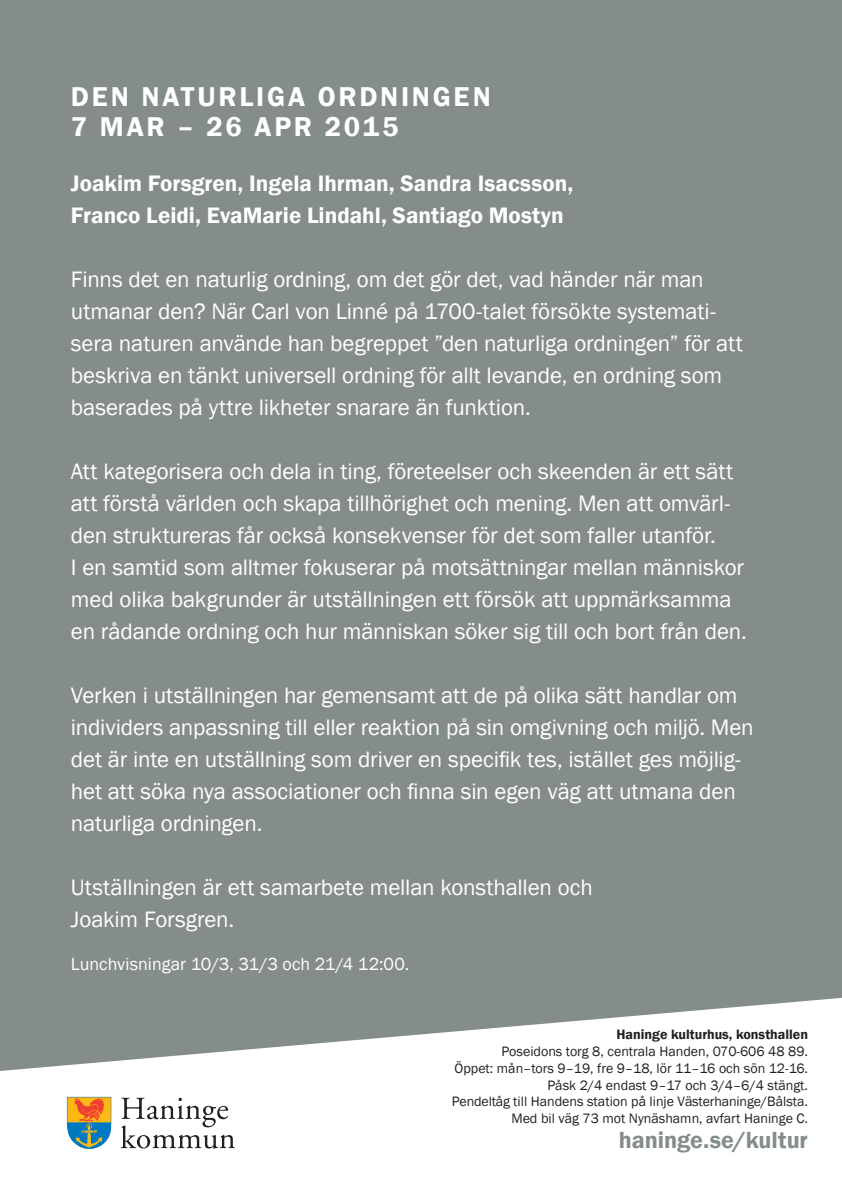
<style>
.page{position:relative;width:842px;height:1191px;background:#fff}
.page>*{position:absolute;margin:0;border:0;box-sizing:border-box;transform-origin:0 0}
.t1{font:600 28px/30px "Franklin Gothic";letter-spacing:.1em;color:#fff}
.t2{font:600 24px "Franklin Gothic";color:#848c8c}
.t3{font:23px/32px "Franklin Gothic";letter-spacing:-.005em;color:#fff}
.t4{font:600 23px "Franklin Gothic";color:#fff}
.t5{font:18px "Franklin Gothic";color:#fff}
.t6{font:14px/16.8px "Franklin Gothic";color:#231f20;text-align:right}
.s1{font-weight:600}
</style>
<div class="page">
<div style="left:0;top:0;width:842px;height:1071px;background:#848c8c"></div>
<svg style="left:121px;top:1097px;width:113px;height:51px"></svg>
<svg style="left:67px;top:1096px;width:44px;height:53px;background:#9f9570"></svg>
<p class="t1" style="left:71px;top:82px;width:421px">DEN NATURLIGA ORDNINGEN<br>7 MAR – 26 APR 2015</p>
<p class="t4" style="left:71px;top:169px;width:504px">Joakim Forsgren, Ingela Ihrman, Sandra Isacsson,</p>
<p class="t4" style="left:71px;top:201px;width:494px">Franco Leidi, EvaMarie Lindahl, Santiago Mostyn</p>
<p class="t3" style="left:71px;top:264px;width:673px">Finns det en naturlig ordning, om det gör det, vad händer när man utmanar den? När Carl von Linné på 1700-talet försökte systemati&shy;sera naturen använde han begreppet ”den naturliga ordningen” för att beskriva en tänkt universell ordning för allt levande, en ordning som baserades på yttre likheter snarare än funktion.</p>
<p class="t3" style="left:71px;top:456px;width:677px">Att kategorisera och dela in ting, företeelser och skeenden är ett sätt att förstå världen och skapa tillhörighet och mening. Men att omvärl&shy;den struktureras får också konsekvenser för det som faller utanför.<br>I en samtid som alltmer fokuserar på motsättningar mellan människor med olika bakgrunder är utställningen ett försök att uppmärksamma en rådande ordning och hur människan söker sig till och bort från den.</p>
<p class="t3" style="left:71px;top:680px;width:684px">Verken i utställningen har gemensamt att de på olika sätt handlar om individers anpassning till eller reaktion på sin omgivning och miljö. Men det är inte en utställning som driver en specifik tes, istället ges möjlig&shy;het att söka nya associationer och finna sin egen väg att utmana den naturliga ordningen.</p>
<p class="t3" style="left:71px;top:872px;width:523px">Utställningen är ett samarbete mellan konsthallen och<br>Joakim Forsgren.</p>
<p class="t5" style="left:71px;top:952px;width:340px">Lunchvisningar 10/3, 31/3 och 21/4 12:00.</p>
<p class="t6" style="left:502px;top:1026px;width:308px"><span class="s1">Haninge kulturhus, konsthallen<br></span>Poseidons torg 8, centrala Handen, 070-606 48 89.</p>
<p class="t6" style="left:452px;top:1060px;width:358px">Öppet: mån–tors 9–19, fre 9–18, lör 11–16 och sön 12-16.<br>Påsk 2/4 endast 9–17 och 3/4–6/4 stängt.<br>Pendeltåg till Handens station på linje Västerhaninge/Bålsta.<br>Med bil väg 73 mot Nynäshamn, avfart Haninge C.</p>
<p class="t2" style="left:619px;top:1125px;width:191px">haninge.se/kultur</p>
</div>
